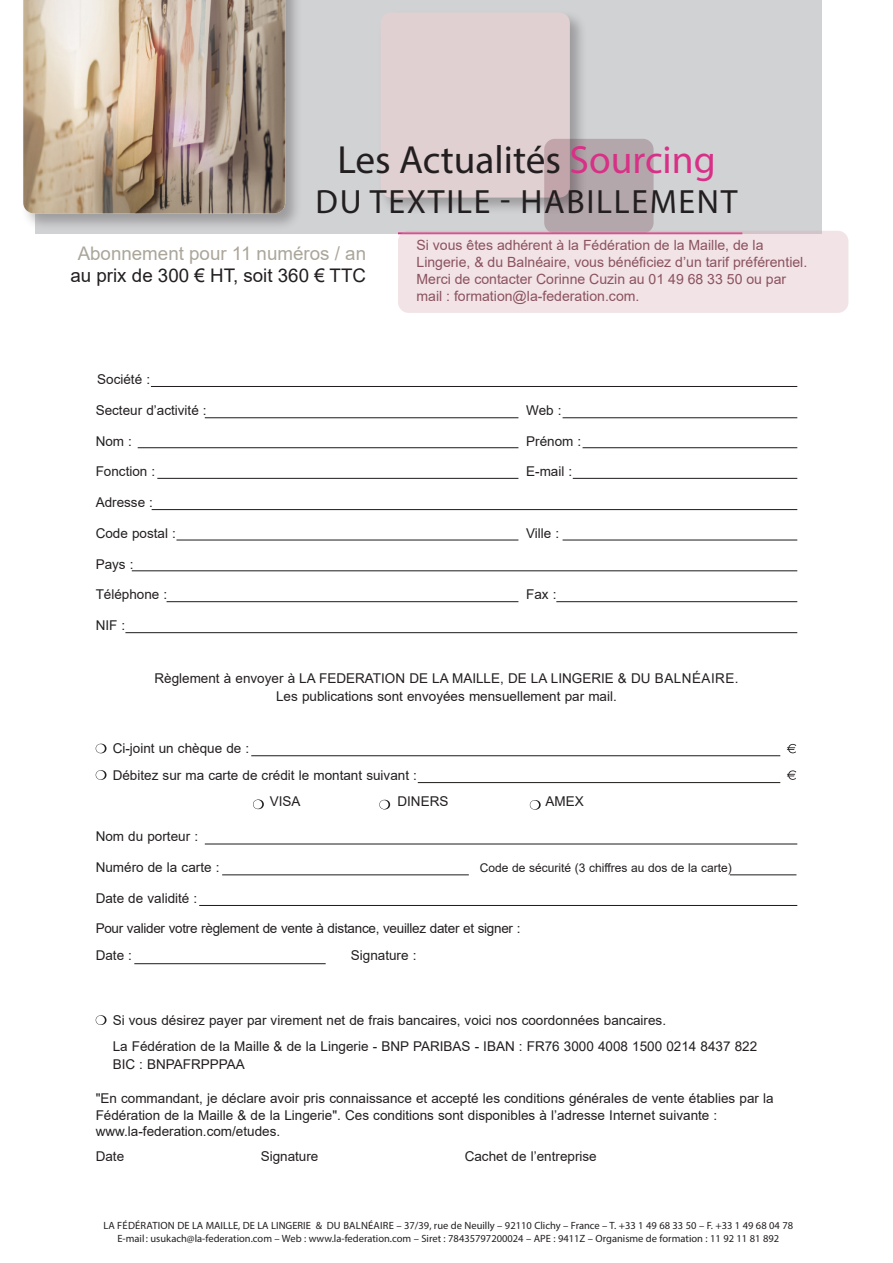
<style>
.page{position:relative;width:893px;height:1263px;background:#fff}
.page>*{position:absolute;margin:0;border:0;box-sizing:border-box;transform-origin:0 0}
.t1{font:39.3px "Myriad Pro";color:#231f20}
.t2{font:33.75px "Myriad Pro";letter-spacing:.05em;color:#231f20}
.t3{font:18.75px "Arial";color:#aba69a}
.t4{font:18.75px "Arial";color:#231f20}
.t5{font:14.1px/16.8px "Arial";color:#8b525f}
.t6{font:13.5px/18px "Arial";color:#231f20}
.t7{font:13.5px "Arial";letter-spacing:-.02em;color:#231f20}
.t8{font:12px "Arial";color:#231f20}
.t9{font:10.5px "Myriad Pro";color:#231f20}
.s1{color:#d83087}
</style>
<div class="page">
<div style="left:35px;top:0;width:787px;height:234px;background:#d1d2d4"></div>
<div style="left:21px;top:0;width:282px;height:231px;background:#231f20;opacity:.3"></div>
<img style="left:23px;top:0;width:262px;height:213px">
<div style="left:378px;top:10px;width:210px;height:205px;background:#231f20;opacity:.3"></div>
<div style="left:381px;top:12px;width:189px;height:186px;background:#e0d0d2;border-radius:11px"></div>
<svg style="left:544px;top:139px;width:110px;height:94px;background:#b2a3a8"></svg>
<hr style="left:398px;top:232px;width:344px;height:2px;background:#d83087">
<div style="left:398px;top:231px;width:450px;height:82px;background:#f2e3e7;border-radius:11px"></div>
<hr style="left:151px;top:386px;width:646px;height:1px;background:#231f20">
<hr style="left:205px;top:417px;width:313px;height:1px;background:#231f20">
<hr style="left:563px;top:417px;width:234px;height:1px;background:#231f20">
<hr style="left:138px;top:447px;width:380px;height:1px;background:#231f20">
<hr style="left:583px;top:447px;width:214px;height:1px;background:#231f20">
<hr style="left:157px;top:478px;width:361px;height:1px;background:#231f20">
<hr style="left:573px;top:478px;width:224px;height:1px;background:#231f20">
<hr style="left:152px;top:509px;width:645px;height:1px;background:#231f20">
<hr style="left:176px;top:540px;width:342px;height:1px;background:#231f20">
<hr style="left:563px;top:540px;width:234px;height:1px;background:#231f20">
<hr style="left:132px;top:570px;width:665px;height:1px;background:#231f20">
<hr style="left:167px;top:601px;width:351px;height:1px;background:#231f20">
<hr style="left:556px;top:601px;width:241px;height:1px;background:#231f20">
<hr style="left:125px;top:632px;width:672px;height:1px;background:#231f20">
<hr style="left:251px;top:755px;width:529px;height:1px;background:#231f20">
<hr style="left:205px;top:844px;width:592px;height:1px;background:#231f20">
<hr style="left:222px;top:874px;width:247px;height:1px;background:#231f20">
<hr style="left:199px;top:905px;width:598px;height:1px;background:#231f20">
<hr style="left:134px;top:963px;width:192px;height:1px;background:#231f20">
<hr style="left:418px;top:782px;width:362px;height:1px;background:#231f20">
<hr style="left:730px;top:874px;width:66px;height:1px;background:#231f20">
<svg style="left:530px;top:800px;width:11px;height:10px"></svg>
<svg style="left:379px;top:800px;width:11px;height:9px"></svg>
<svg style="left:253px;top:799px;width:11px;height:10px"></svg>
<svg style="left:96px;top:744px;width:11px;height:9px"></svg>
<svg style="left:787px;top:744px;width:9px;height:9px"></svg>
<svg style="left:96px;top:770px;width:11px;height:10px"></svg>
<svg style="left:787px;top:770px;width:9px;height:10px"></svg>
<svg style="left:96px;top:1015px;width:11px;height:10px"></svg>
<p class="t1" style="left:337px;top:135px;width:380px">Les Actualités <span class="s1">Sourcing</span></p>
<p class="t2" style="left:315px;top:181px;width:424px">DU TEXTILE - HABILLEMENT</p>
<p class="t3" style="left:78px;top:240px;width:290px">Abonnement pour 11 numéros / an</p>
<p class="t4" style="left:70px;top:263px;width:297px">au prix de 300 € HT, soit 360 € TTC</p>
<p class="t5" style="left:416px;top:237px;width:392px">Si vous êtes adhérent à la Fédération de la Maille, de la Lingerie, &amp; du Balnéaire, vous bénéficiez d’un tarif préférentiel.<br>Merci de contacter Corinne Cuzin au 01 49 68 33 50 ou par mail : formation@la-federation.com.</p>
<p class="t6" style="left:97px;top:370px;width:54px">Société :</p>
<p class="t6" style="left:96px;top:401px;width:113px">Secteur d’activité :</p>
<p class="t6" style="left:526px;top:401px;width:37px">Web :</p>
<p class="t6" style="left:96px;top:432px;width:38px">Nom :</p>
<p class="t6" style="left:526px;top:432px;width:57px">Prénom :</p>
<p class="t6" style="left:96px;top:462px;width:61px">Fonction :</p>
<p class="t6" style="left:526px;top:462px;width:48px">E-mail :</p>
<p class="t6" style="left:96px;top:493px;width:59px">Adresse :</p>
<p class="t6" style="left:96px;top:524px;width:82px">Code postal :</p>
<p class="t6" style="left:526px;top:524px;width:35px">Ville :</p>
<p class="t6" style="left:96px;top:555px;width:39px">Pays :</p>
<p class="t6" style="left:96px;top:585px;width:73px">Téléphone :</p>
<p class="t6" style="left:526px;top:585px;width:32px">Fax :</p>
<p class="t6" style="left:96px;top:616px;width:31px">NIF :</p>
<p class="t6" style="left:154px;top:669px;width:585px;text-align:center">Règlement à envoyer à LA FEDERATION DE LA MAILLE, DE LA LINGERIE &amp; DU BALNÉAIRE.<br>Les publications sont envoyées mensuellement par mail.</p>
<p class="t6" style="left:113px;top:739px;width:138px">Ci-joint un chèque de :</p>
<p class="t6" style="left:113px;top:766px;width:306px">Débitez sur ma carte de crédit le montant suivant :</p>
<p class="t6" style="left:270px;top:792px;width:32px">VISA</p>
<p class="t6" style="left:397px;top:792px;width:53px">DINERS</p>
<p class="t6" style="left:546px;top:792px;width:40px">AMEX</p>
<p class="t6" style="left:96px;top:827px;width:104px">Nom du porteur :</p>
<p class="t6" style="left:96px;top:858px;width:125px">Numéro de la carte :</p>
<p class="t8" style="left:480px;top:859px;width:254px">Code de sécurité (3 chiffres au dos de la carte)</p>
<p class="t6" style="left:96px;top:889px;width:103px">Date de validité :</p>
<p class="t7" style="left:96px;top:919px;width:426px">Pour valider votre règlement de vente à distance, veuillez dater et signer :</p>
<p class="t6" style="left:96px;top:946px;width:38px">Date :</p>
<p class="t6" style="left:351px;top:946px;width:67px">Signature :</p>
<p class="t6" style="left:113px;top:1011px;width:555px">Si vous désirez payer par virement net de frais bancaires, voici nos coordonnées bancaires.</p>
<p class="t6" style="left:113px;top:1037px;width:646px">La Fédération de la Maille &amp; de la Lingerie - BNP PARIBAS - IBAN : FR76 3000 4008 1500 0214 8437 822<br>BIC : BNPAFRPPPAA</p>
<p class="t6" style="left:96px;top:1090px;width:679px;line-height:16.2px">"En commandant, je déclare avoir pris connaissance et accepté les conditions générales de vente établies par la<br>Fédération de la Maille &amp; de la Lingerie". Ces conditions sont disponibles à l’adresse Internet suivante : www.la-federation.com/etudes.</p>
<p class="t6" style="left:96px;top:1147px;width:30px">Date</p>
<p class="t6" style="left:261px;top:1147px;width:59px">Signature</p>
<p class="t6" style="left:465px;top:1147px;width:134px">Cachet de l’entreprise</p>
<p class="t9" style="left:103px;top:1219px;width:691px">LA FÉDÉRATION DE LA MAILLE, DE LA LINGERIE &amp; DU BALNÉAIRE – 37/39, rue de Neuilly – 92110 Clichy – France – T. +33 1 49 68 33 50 – F. +33 1 49 68 04 78</p>
<p class="t9" style="left:117px;top:1231px;width:663px">E-mail : usukach@la-federation.com – Web : www.la-federation.com – Siret : 78435797200024 – APE : 9411Z – Organisme de formation : 11 92 11 81 892</p>
</div>
